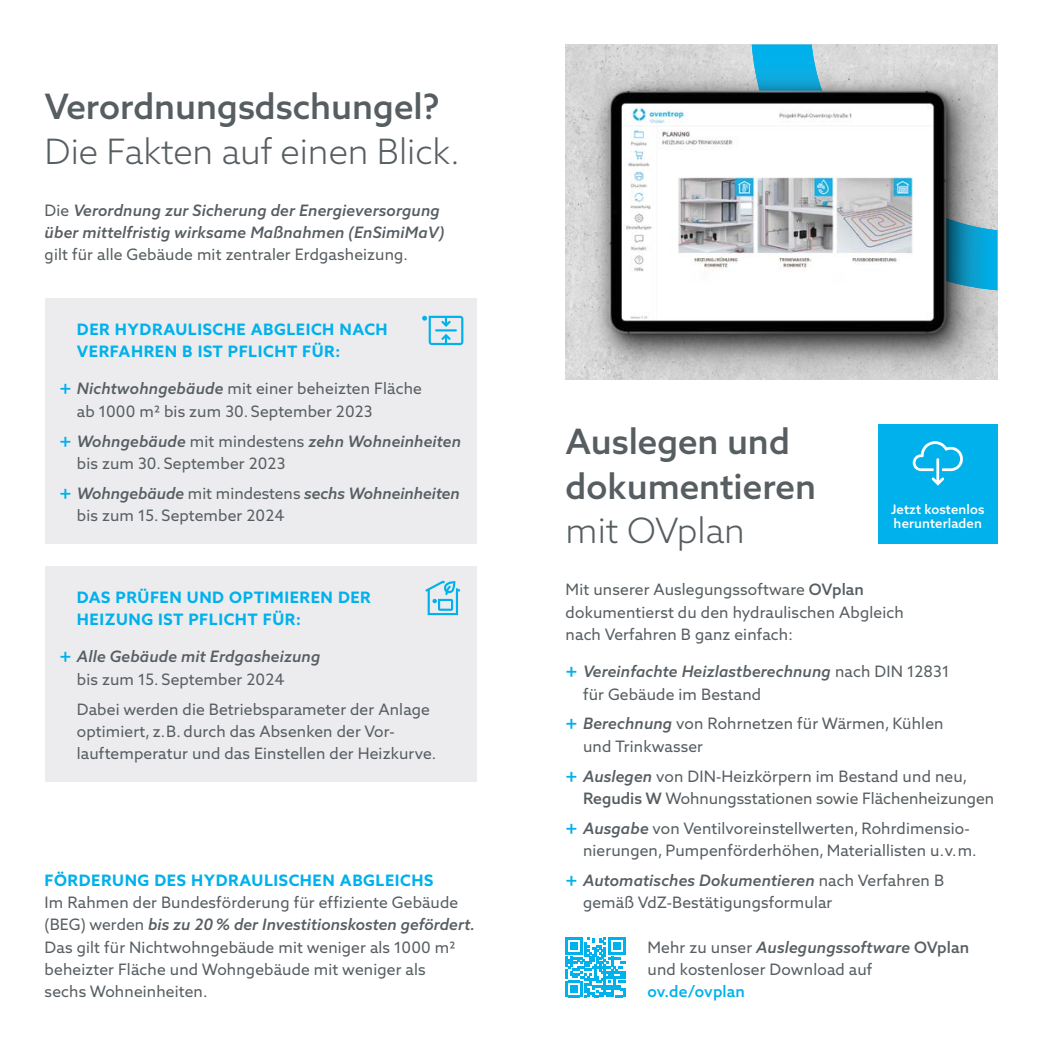
<style>
.page{position:relative;width:1042px;height:1042px;background:#fff}
.page>*{position:absolute;margin:0;border:0;box-sizing:border-box;transform-origin:0 0}
.t1{font:500 35px/44.6px "Azo Sans 2";color:#575e62}
.t2{font:300 35px "Azo Sans 2";color:#575e62}
.t3{font:15.75px/22.4px "Azo Sans 2";letter-spacing:.01em;color:#575e62}
.t4{font:italic 500 15.75px/22.4px "Azo Sans 2";letter-spacing:.01em;color:#575e62}
.t5{font:700 15.75px/22.4px "Azo Sans 2";letter-spacing:.035em;color:#00b1eb}
.t6{font:500 15.75px "Azo Sans 2";letter-spacing:.01em;color:#00b1eb}
.t7{font:500 13.12px/14.9px "Azo Sans 2";letter-spacing:.01em;color:#fff}
.s1{font-weight:400;font-style:normal}
.s2{font-weight:500;font-size:20.12px;color:#00b1eb}
.s3{font-weight:500;font-style:italic}
.s4{font-style:normal;font-size:20.12px;color:#00b1eb}
.s5{font-weight:500}
</style>
<div class="page">
<img style="left:566px;top:45px;width:186px;height:334px">
<svg style="left:752px;top:45px;width:245px;height:11px;background:#a3cedc"></svg>
<div style="left:45px;top:298px;width:431px;height:245px;background:#ececef"></div>
<div style="left:45px;top:566px;width:431px;height:215px;background:#ececef"></div>
<div style="left:878px;top:424px;width:119px;height:119px;background:#00b1eb"></div>
<svg style="left:566px;top:938px;width:59px;height:59px"></svg>
<div style="left:571px;top:56px;width:426px;height:323px;background:#000;opacity:.8"></div>
<h1 class="t1" style="left:45px;top:85px;width:396px">Verordnungsdschungel?</h1>
<h1 class="t2" style="left:45px;top:130px;width:416px">Die Fakten auf einen Blick.</h1>
<p class="t4" style="left:45px;top:199px;width:401px"><span class="s1">Die</span> Verordnung zur Sicherung der Energieversorgung über mittelfristig wirksame Maßnahmen (EnSimiMaV)</p>
<p class="t3" style="left:45px;top:244px;width:365px">gilt für alle Gebäude mit zentraler Erdgasheizung.</p>
<p class="t5" style="left:77px;top:318px;width:312px">DER HYDRAULISCHE ABGLEICH NACH<br>VERFAHREN B IST PFLICHT FÜR:</p>
<p class="t3" style="left:77px;top:378px;width:346px;text-indent:-17px"><span class="s2">+</span> <span class="s3">Nichtwohngebäude</span> mit einer beheizten Fläche ab 1000 m2 bis zum 30. September 2023</p>
<p class="t3" style="left:77px;top:430px;width:386px;text-indent:-17px"><span class="s2">+</span> <span class="s3">Wohngebäude</span> mit mindestens <span class="s3">zehn Wohneinheiten </span>bis zum 30. September 2023</p>
<p class="t3" style="left:77px;top:482px;width:384px;text-indent:-17px"><span class="s2">+</span> <span class="s3">Wohngebäude</span> mit mindestens <span class="s3">sechs Wohneinheiten </span>bis zum 15. September 2024</p>
<p class="t5" style="left:77px;top:586px;width:295px">DAS PRÜFEN UND OPTIMIEREN DER<br>HEIZUNG IST PFLICHT FÜR:</p>
<p class="t4" style="left:77px;top:646px;width:245px;text-indent:-17px"><span class="s4">+</span> Alle Gebäude mit Erdgasheizung <span class="s1">bis zum 15. September 2024</span></p>
<p class="t3" style="left:77px;top:698px;width:361px">Dabei werden die Betriebsparameter der Anlage optimiert, z.B. durch das Absenken der Vor&shy;lauftemperatur und das Einstellen der Heizkurve.</p>
<p class="t5" style="left:45px;top:869px;width:390px">FÖRDERUNG DES HYDRAULISCHEN ABGLEICHS</p>
<p class="t3" style="left:45px;top:891px;width:432px">Im Rahmen der Bundesförderung für effiziente Gebäude (BEG) werden <span class="s3">bis zu 20% der Investitionskosten gefördert.<br></span>Das gilt für Nichtwohngebäude mit weniger als 1000 m2 beheizter Fläche und Wohngebäude mit weniger als<br>sechs Wohneinheiten.</p>
<h1 class="t1" style="left:566px;top:419px;width:252px">Auslegen und dokumentieren</h1>
<h1 class="t2" style="left:566px;top:510px;width:181px">mit OVplan</h1>
<p class="t3" style="left:566px;top:579px;width:340px">Mit unserer Auslegungssoftware <span class="s5">OVplan </span>dokumentierst du den hydraulischen Abgleich nach Verfahren B ganz einfach:</p>
<p class="t3" style="left:583px;top:660px;width:368px;text-indent:-17px"><span class="s2">+</span> <span class="s3">Vereinfachte Heizlastberechnung</span> nach DIN 12831 für Gebäude im Bestand</p>
<p class="t3" style="left:583px;top:713px;width:362px;text-indent:-17px"><span class="s2">+</span> <span class="s3">Berechnung</span> von Rohrnetzen für Wärmen, Kühlen und Trinkwasser</p>
<p class="t3" style="left:583px;top:765px;width:413px;text-indent:-17px"><span class="s2">+</span> <span class="s3">Auslegen</span> von DIN-Heizkörpern im Bestand und neu,<br><span class="s5">Regudis W</span> Wohnungsstationen sowie Flächenheizungen</p>
<p class="t3" style="left:583px;top:817px;width:395px;text-indent:-17px"><span class="s2">+</span> <span class="s3">Ausgabe</span> von Ventilvoreinstellwerten, Rohrdimensio&shy;nierungen, Pumpenförderhöhen, Materiallisten u.v.m.</p>
<p class="t3" style="left:583px;top:869px;width:363px;text-indent:-17px"><span class="s2">+</span> <span class="s3">Automatisches Dokumentieren</span> nach Verfahren B gemäß VdZ-Bestätigungsformular</p>
<p class="t7" style="left:891px;top:501px;width:95px">Jetzt kostenlos herunterladen</p>
<p class="t3" style="left:647px;top:936px;width:323px">Mehr zu unser <span class="s3">Auslegungssoftware</span> <span class="s5">OVplan </span>und kostenloser Download auf</p>
<p class="t6" style="left:647px;top:982px;width:99px">ov.de/ovplan</p>
</div>
